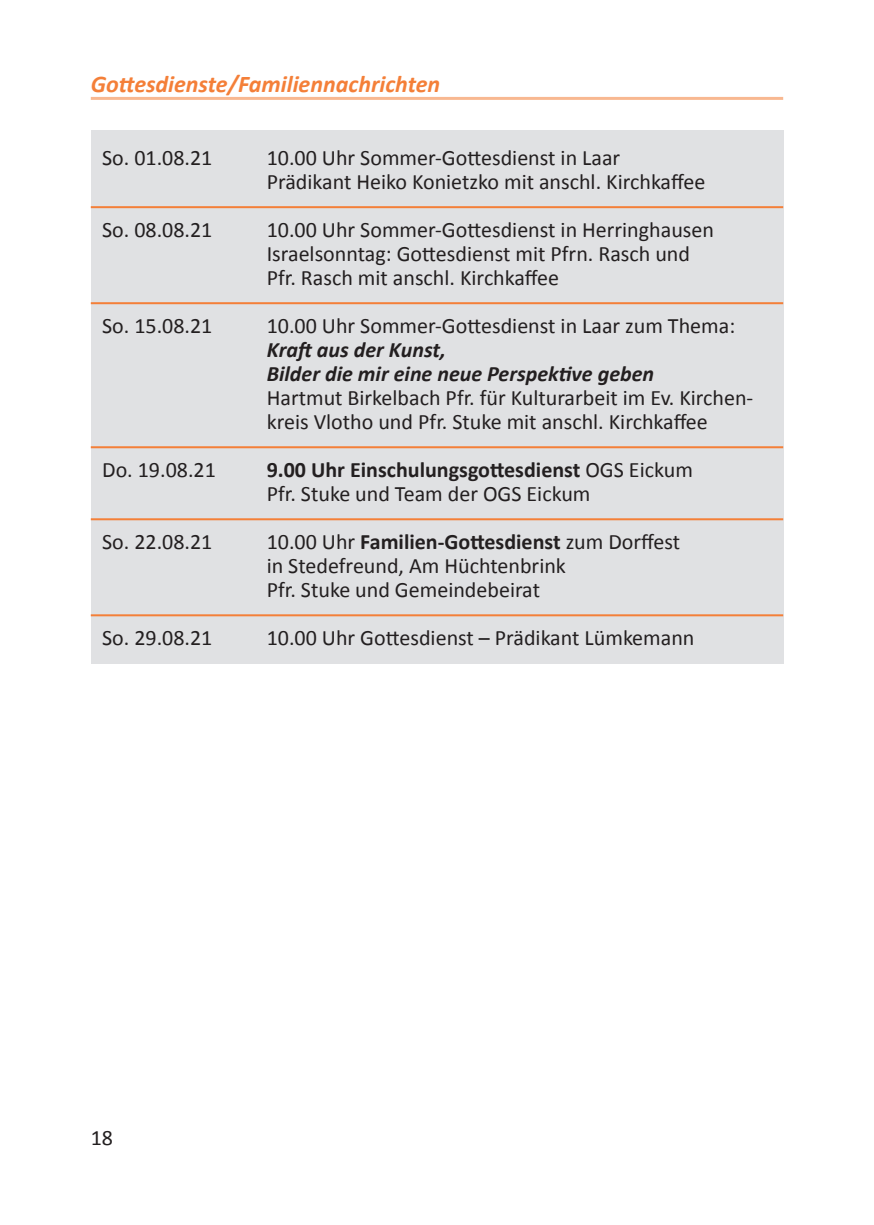
<style>
.page{position:relative;width:874px;height:1225px;background:#fff}
.page>*{position:absolute;margin:0;border:0;box-sizing:border-box;transform-origin:0 0}
.t1{font:italic 700 24px "Calibri";color:#f47f38}
.t2{font:22px/24px "Calibri";color:#231f20}
.t3{font:italic 700 22px/24px "Calibri";color:#231f20}
.s1{font-weight:700}
</style>
<div class="page">
<hr style="left:91px;top:97px;width:691px;height:3px;background:#f47f38">
<div style="left:91px;top:130px;width:691px;height:533px;background:#e0e1e3"></div>
<hr style="left:91px;top:206px;width:691px;height:2px;background:#f47f38">
<hr style="left:91px;top:302px;width:691px;height:2px;background:#f47f38">
<hr style="left:91px;top:446px;width:691px;height:2px;background:#f47f38">
<hr style="left:91px;top:518px;width:691px;height:2px;background:#f47f38">
<hr style="left:91px;top:614px;width:691px;height:2px;background:#f47f38">
<p class="t1" style="left:91px;top:68px;width:351px">Gottesdienste/Familiennachrichten</p>
<p class="t2" style="left:102px;top:146px;width:112px">So. 01.08.21</p>
<p class="t2" style="left:266px;top:146px;width:440px">10.00 Uhr Sommer-Gottesdienst in Laar<br>Prädikant Heiko Konietzko mit anschl. Kirchkaffee</p>
<p class="t2" style="left:102px;top:218px;width:112px">So. 08.08.21</p>
<p class="t2" style="left:266px;top:218px;width:448px">10.00 Uhr Sommer-Gottesdienst in Herringhausen<br>Israelsonntag: Gottesdienst mit Pfrn. Rasch und<br>Pfr. Rasch mit anschl. Kirchkaffee</p>
<p class="t2" style="left:102px;top:314px;width:112px">So. 15.08.21</p>
<p class="t2" style="left:266px;top:314px;width:470px">10.00 Uhr Sommer-Gottesdienst in Laar zum Thema:</p>
<p class="t3" style="left:266px;top:338px;width:389px">Kraft aus der Kunst,<br>Bilder die mir eine neue Perspektive geben</p>
<p class="t2" style="left:266px;top:386px;width:488px">Hartmut Birkelbach Pfr. für Kulturarbeit im Ev. Kirchen&shy;kreis Vlotho und Pfr. Stuke mit anschl. Kirchkaffee</p>
<p class="t2" style="left:102px;top:458px;width:115px">Do. 19.08.21</p>
<p class="t2" style="left:266px;top:458px;width:427px"><span class="s1">9.00 Uhr Einschulungsgottesdienst</span> OGS Eickum<br>Pfr. Stuke und Team der OGS Eickum</p>
<p class="t2" style="left:102px;top:530px;width:112px">So. 22.08.21</p>
<p class="t2" style="left:266px;top:530px;width:415px">10.00 Uhr <span class="s1">Familien-Gottesdienst</span> zum Dorffest in Stedefreund, Am Hüchtenbrink<br>Pfr. Stuke und Gemeindebeirat</p>
<p class="t2" style="left:102px;top:626px;width:112px">So. 29.08.21</p>
<p class="t2" style="left:266px;top:626px;width:429px">10.00 Uhr Gottesdienst – Prädikant Lümkemann</p>
<p class="t2" style="left:91px;top:1125px;width:24px">18</p>
</div>
